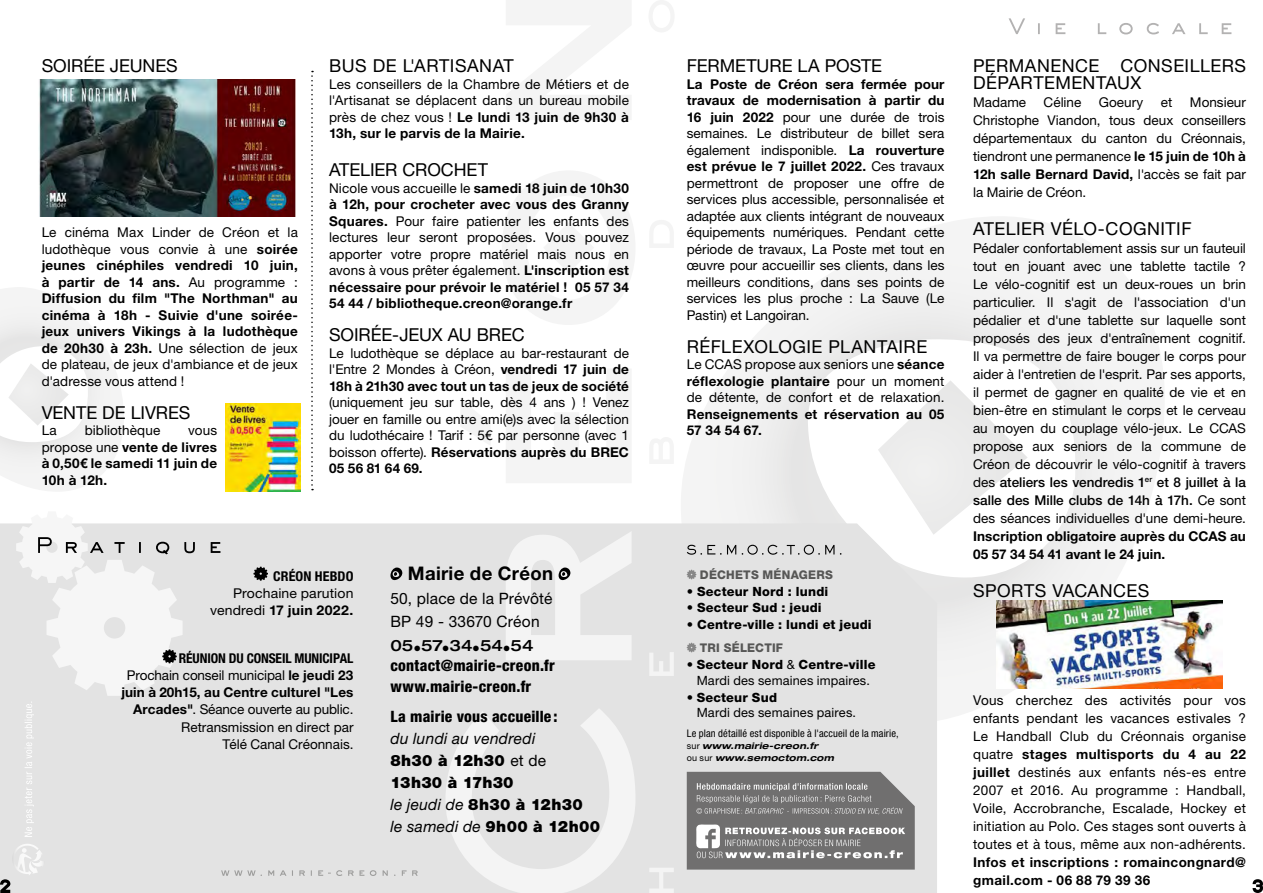
<style>
.page{position:relative;width:1263px;height:893px;background:#fff}
.page>*{position:absolute;margin:0;border:0;box-sizing:border-box;transform-origin:0 0}
.t1{font:700 18.75px "Helvetica Neue LT Std";letter-spacing:.015em;color:#000}
.t2{font:17.85px/16.5px "Helvetica Neue LT Std";letter-spacing:.02em;color:#000}
.t3{font:17.85px "Helvetica Neue LT Std";letter-spacing:-.005em;color:#000}
.t4{font:17.85px "Helvetica Neue LT Std";color:#000}
.t5{font:900 15.6px/22px "Helvetica Neue LT Std";letter-spacing:.015em;color:#000}
.t6{font:800 condensed 15.6px/20.4px "Helvetica Neue LT Std";letter-spacing:.015em;color:#000}
.t7{font:15.6px/23.5px "Helvetica Neue LT Std";letter-spacing:.01em;color:#000}
.t8{font:500 expanded 15.6px "Helvetica Neue LT Std";letter-spacing:.005em;color:#000}
.t9{font:13.5px/16.5px "Helvetica Neue LT Std";color:#000;text-align:justify}
.t10{font:700 13.5px/16.5px "Helvetica Neue LT Std";letter-spacing:.02em;color:#000}
.t11{font:13.5px/17.2px "Helvetica Neue LT Std";color:#000;text-align:right;scale:1.04 1}
.t12{font:700 condensed 13.5px "Helvetica Neue LT Std";letter-spacing:.01em;color:#000;scale:1.04 1}
.t13{font:12.75px/16.5px "Helvetica Neue LT Std";letter-spacing:.01em;color:#000;text-align:center}
.t14{font:800 12.75px "Helvetica Neue LT Std";letter-spacing:.015em;color:#000}
.t15{font:800 12px "Helvetica Neue LT Std";letter-spacing:.025em;color:#575756}
.t16{font:condensed 10.5px "Helvetica Neue LT Std";letter-spacing:.01em;color:#000}
.t17{font:italic 700 expanded 9px/12px "Helvetica Neue LT Std";letter-spacing:.02em;color:#000}
.s1{font-weight:400}
.s2{font-weight:700}
.s3{font-weight:700;font-stretch:condensed}
.s4{font-weight:400;font-style:italic}
.s5{font-weight:800}
.s6{font-weight:400;font-style:normal;font-stretch:normal}
.s7{font-weight:500}
</style>
<div class="page">
<svg style="left:681px;top:217px;width:484px;height:504px"></svg>
<svg style="left:0;top:287px;width:124px;height:204px"></svg>
<div style="left:0;top:523px;width:937px;height:370px;background:#e3e3e3"></div>
<svg style="left:648px;top:0;width:27px;height:893px"></svg>
<svg style="left:445px;top:708px;width:190px;height:185px"></svg>
<svg style="left:461px;top:369px;width:170px;height:114px"></svg>
<svg style="left:502px;top:171px;width:133px;height:154px"></svg>
<svg style="left:506px;top:0;width:125px;height:120px"></svg>
<svg style="left:1252px;top:879px;width:11px;height:14px"></svg>
<svg style="left:25px;top:702px;width:9px;height:135px"></svg>
<svg style="left:1008px;top:18px;width:223px;height:16px"></svg>
<svg style="left:253px;top:567px;width:15px;height:14px"></svg>
<svg style="left:687px;top:570px;width:9px;height:9px"></svg>
<svg style="left:687px;top:643px;width:9px;height:9px"></svg>
<svg style="left:687px;top:545px;width:154px;height:10px;background:#bcbcbc"></svg>
<svg style="left:390px;top:567px;width:12px;height:13px"></svg>
<svg style="left:506px;top:531px;width:126px;height:129px"></svg>
<svg style="left:0;top:844px;width:32px;height:49px;background:#d8d8d8"></svg>
<svg style="left:687px;top:772px;width:228px;height:98px;background:#858484"></svg>
<svg style="left:221px;top:870px;width:197px;height:6px"></svg>
<svg style="left:16px;top:523px;width:204px;height:173px"></svg>
<svg style="left:311px;top:71px;width:2px;height:419px"></svg>
<img style="left:226px;top:404px;width:74px;height:88px">
<img style="left:39px;top:79px;width:257px;height:138px">
<img style="left:997px;top:601px;width:225px;height:88px">
<h2 class="t3" style="left:42px;top:55px;width:137px">SOIRÉE JEUNES</h2>
<p class="t10" style="left:42px;top:224px;width:258px;text-align:justify"><span class="s1">Le cinéma Max Linder de Créon et la ludothèque vous convie à une</span> soirée jeunes cinéphiles vendredi 10 juin, à partir de 14 ans. <span class="s1">Au programme :<br></span>Diffusion du film "The Northman" au cinéma à 18h - Suivie d'une soirée&shy;jeux univers Vikings à la ludothèque de 20h30 à 23h. <span class="s1">Une sélection de jeux de plateau, de jeux d'ambiance et de jeux d'adresse vous attend !</span></p>
<h2 class="t4" style="left:42px;top:402px;width:150px">VENTE DE LIVRES</h2>
<p class="t9" style="left:42px;top:422px;width:17px">La</p>
<p class="t9" style="left:85px;top:422px;width:77px">bibliothèque</p>
<p class="t10" style="left:42px;top:422px;width:177px;text-align:justify;text-indent:147px"><span class="s1">vous propose une</span> vente de livres à 0,50€ le samedi 11 juin de 10h à 12h.</p>
<h2 class="t2" style="left:329px;top:57px;width:186px">BUS DE L'ARTISANAT</h2>
<p class="t9" style="left:329px;top:76px;width:301px">Les conseillers de la Chambre de Métiers et de l'Artisanat se déplacent dans un bureau mobile près de chez vous ! <span class="s2">Le lundi 13 juin de 9h30 à 13h, sur le parvis de la Mairie.</span></p>
<h2 class="t3" style="left:329px;top:159px;width:160px">ATELIER CROCHET</h2>
<p class="t9" style="left:329px;top:180px;width:301px">Nicole vous accueille le <span class="s2">samedi 18 juin de 10h30 à 12h, pour crocheter avec vous des Granny Squares.</span> Pour faire patienter les enfants des lectures leur seront proposées. Vous pouvez apporter votre propre matériel mais nous en avons à vous prêter également. <span class="s2">L'inscription est nécessaire pour prévoir le matériel ! 05 57 34<br>54 44 / bibliotheque.creon@orange.fr</span></p>
<h2 class="t3" style="left:329px;top:324px;width:197px">SOIRÉE-JEUX AU BREC</h2>
<p class="t9" style="left:329px;top:345px;width:301px">Le ludothèque se déplace au bar-restaurant de l'Entre 2 Mondes à Créon, <span class="s2">vendredi 17 juin de 18h à 21h30 avec tout un tas de jeux de société</span></p>
<p class="t9" style="left:329px;top:394px;width:301px">(uniquement jeu sur table, dès 4 ans ) ! Venez jouer en famille ou entre ami(e)s avec la sélection du ludothécaire ! Tarif : 5€ par personne (avec 1 boisson offerte). <span class="s2">Réservations auprès du BREC 05 56 81 64 69.</span></p>
<p class="t12" style="left:273px;top:568px;width:79px">CRÉON HEBDO</p>
<p class="t11" style="left:210px;top:584px;width:139px">Prochaine parution vendredi <span class="s2">17 juin 2022.</span></p>
<p class="t9" style="left:121px;top:649px;width:234px;line-height:17.2px;text-align:right"><span class="s3">RÉUNION DU CONSEIL MUNICIPAL<br></span>Prochain conseil municipal <span class="s2">le jeudi 23 juin à 20h15, au Centre culturel "Les<br>Arcades"</span>. Séance ouverte au public.<br>Retransmission en direct par<br>Télé Canal Créonnais.</p>
<h1 class="t1" style="left:408px;top:562px;width:147px">Mairie de Créon</h1>
<p class="t7" style="left:390px;top:586px;width:163px">50, place de la Prévôté<br>BP 49 - 33670 Créon</p>
<p class="t8" style="left:390px;top:635px;width:144px">05•57•34•54•54</p>
<p class="t6" style="left:390px;top:655px;width:166px">contact@mairie-creon.fr www.mairie-creon.fr</p>
<p class="t6" style="left:390px;top:706px;width:169px">La mairie vous accueille :</p>
<p class="t5" style="left:390px;top:728px;width:211px"><span class="s4">du lundi au vendredi<br></span>8h30 à 12h30 <span class="s1">et de<br></span>13h30 à 17h30<br><span class="s4">le jeudi de</span> 8h30 à 12h30<br><span class="s4">le samedi de</span> 9h00 à 12h00</p>
<h2 class="t3" style="left:687px;top:55px;width:197px">FERMETURE LA POSTE</h2>
<p class="t9" style="left:687px;top:76px;width:259px"><span class="s2">La Poste de Créon sera fermée pour travaux de modernisation à partir du 16 juin 2022</span> pour une durée de trois semaines. Le distributeur de billet sera également indisponible. <span class="s2">La rouverture est prévue le 7 juillet 2022.</span> Ces travaux permettront de proposer une offre de services plus accessible, personnalisée et adaptée aux clients intégrant de nouveaux équipements numériques. Pendant cette période de travaux, La Poste met tout en œuvre pour accueillir ses clients, dans les meilleurs conditions, dans ses points de services les plus proche : La Sauve (Le Pastin) et Langoiran.</p>
<h2 class="t2" style="left:687px;top:338px;width:242px">RÉFLEXOLOGIE PLANTAIRE</h2>
<p class="t9" style="left:687px;top:356px;width:259px">Le CCAS propose aux seniors une <span class="s2">séance réflexologie plantaire</span> pour un moment de détente, de confort et de relaxation.</p>
<p class="t10" style="left:687px;top:405px;width:259px">Renseignements et réservation au 05<br>57 34 54 67.</p>
<p class="t15" style="left:700px;top:568px;width:135px">DÉCHETS MÉNAGERS</p>
<p class="t14" style="left:687px;top:584px;width:143px">• Secteur Nord : lundi</p>
<p class="t14" style="left:687px;top:600px;width:136px">• Secteur Sud : jeudi</p>
<p class="t14" style="left:687px;top:617px;width:186px">• Centre-ville : lundi et jeudi</p>
<p class="t15" style="left:700px;top:641px;width:85px">TRI SÉLECTIF</p>
<p class="t13" style="left:687px;top:656px;width:190px">• <span class="s5">Secteur Nord</span> &amp; <span class="s5">Centre-ville<br></span>Mardi des semaines impaires.</p>
<p class="t13" style="left:697px;top:690px;width:161px;line-height:15px;text-align:left;text-indent:-10px">• <span class="s5">Secteur Sud<br></span>Mardi des semaines paires.</p>
<p class="t16" style="left:687px;top:728px;width:213px">Le plan détaillé est disponible à l'accueil de la mairie,</p>
<p class="t17" style="left:687px;top:740px;width:149px"><span class="s6">sur</span> www.mairie-creon.fr<br><span class="s6">ou sur</span> www.semoctom.com</p>
<h2 class="t2" style="left:973px;top:57px;width:274px">PERMANENCE CONSEILLERS<br>DÉPARTEMENTAUX</h2>
<p class="t9" style="left:973px;top:94px;width:54px">Madame</p>
<p class="t9" style="left:1044px;top:94px;width:39px">Céline</p>
<p class="t9" style="left:1099px;top:94px;width:46px">Goeury</p>
<p class="t9" style="left:1161px;top:94px;width:13px">et</p>
<p class="t9" style="left:973px;top:93px;width:274px;line-height:18px;text-indent:217px">Monsieur Christophe Viandon, tous deux conseillers départementaux du canton du Créonnais, tiendront une permanence <span class="s2">le 15 juin de 10h à 12h salle Bernard David,</span> l'accès se fait par la Mairie de Créon.</p>
<h2 class="t2" style="left:973px;top:220px;width:220px">ATELIER VÉLO-COGNITIF</h2>
<p class="t9" style="left:973px;top:239px;width:274px;line-height:18px">Pédaler confortablement assis sur un fauteuil tout en jouant avec une tablette tactile ?<br>Le vélo-cognitif est un deux-roues un brin particulier. Il s'agit de l'association d'un pédalier et d'une tablette sur laquelle sont proposés des jeux d'entraînement cognitif.<br>Il va permettre de faire bouger le corps pour aider à l'entretien de l'esprit. Par ses apports, il permet de gagner en qualité de vie et en bien-être en stimulant le corps et le cerveau au moyen du couplage vélo-jeux. Le CCAS propose aux seniors de la commune de Créon de découvrir le vélo-cognitif à travers des <span class="s7">ateliers les vendredis 1</span><sup>er</sup> <span class="s7">et 8 juillet à la salle des Mille clubs de 14h à 17h.</span> Ce sont des séances individuelles d'une demi-heure.</p>
<p class="t10" style="left:973px;top:527px;width:274px;line-height:18px">Inscription obligatoire auprès du CCAS au<br>05 57 34 54 41 avant le 24 juin.</p>
<h2 class="t2" style="left:973px;top:582px;width:178px">SPORTS VACANCES</h2>
<p class="t9" style="left:973px;top:691px;width:274px;line-height:18px">Vous cherchez des activités pour vos enfants pendant les vacances estivales ?<br>Le Handball Club du Créonnais organise quatre <span class="s2">stages multisports du 4 au 22 juillet</span> destinés aux enfants nés-es entre 2007 et 2016. Au programme : Handball, Voile, Accrobranche, Escalade, Hockey et initiation au Polo. Ces stages sont ouverts à toutes et à tous, même aux non-adhérents.</p>
<p class="t10" style="left:973px;top:853px;width:274px;line-height:18px">Infos et inscriptions : romaincongnard@ gmail.com - 06 88 79 39 36</p>
</div>
